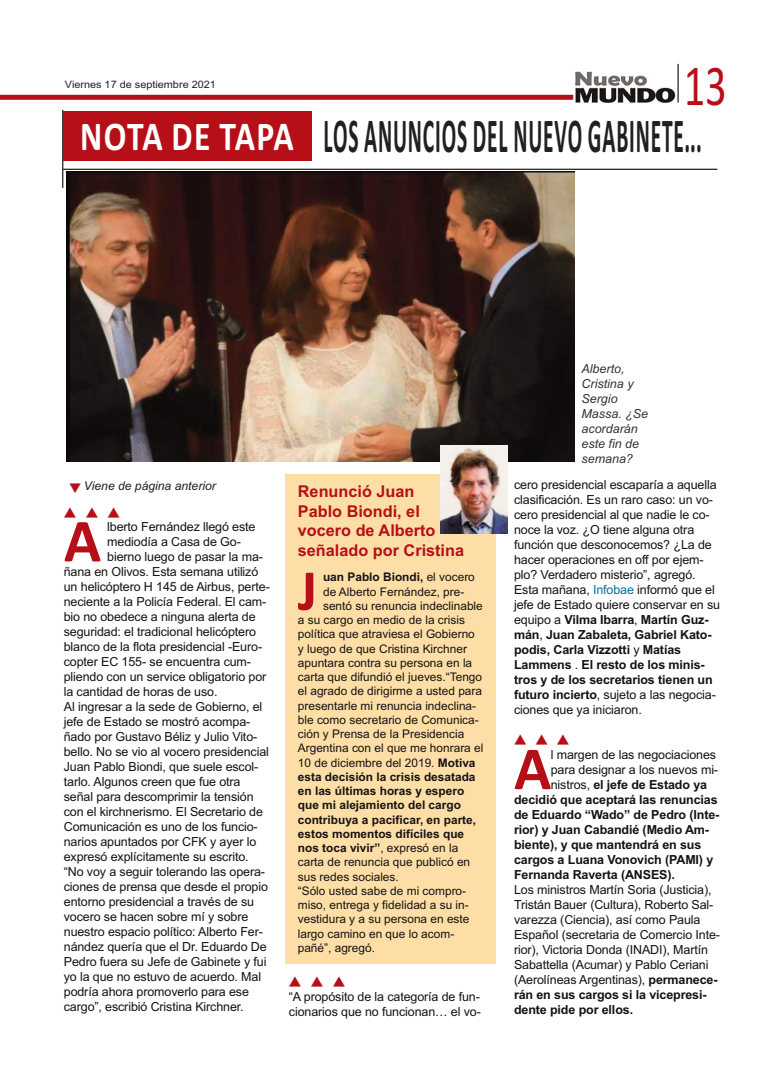
<style>
.page{position:relative;width:780px;height:1088px;background:#fff}
.page>*{position:absolute;margin:0;border:0;box-sizing:border-box;transform-origin:0 0}
.t1{font:700 61.62px "Calibri";color:#b70f17}
.t2{font:700 58.5px "Calibri";color:#b70f17}
.t3{font:58.25px "Calibri";color:#b70f17;scale:.73 1}
.t4{font:700 49px "Calibri";letter-spacing:.04em;color:#231f20;scale:.44 1}
.t5{font:700 16.25px/19.5px "Arial";color:#b70f17}
.t6{font:12.5px/15px "Arial";letter-spacing:-.01em;color:#161212}
.t7{font:700 12.5px "Arial";letter-spacing:-.01em;color:#161212}
.t8{font:italic 12.5px/15px "Arial";color:#363332}
.t9{font:12.5px "Zapf Dingbats IT Cby BT";color:#b70f17}
.t10{font:italic 12.12px "Arial";color:#231f20}
.t11{font:11.88px "Arial";color:#161212}
.t12{font:700 11.88px "Arial";color:#161212}
.t13{font:10.25px "Arial";color:#231f20;scale:1.06 1}
.s1{font-size:41.12px;color:#fff}
.s2{font-weight:400}
.s3{font-weight:700}
.s4{color:#076fa2}
</style>
<div class="page">
<div style="left:285px;top:474px;width:210px;height:489px;background:#fcdea6"></div>
<hr style="left:677px;top:64px;width:1px;height:39px;background:#231f20">
<hr style="left:62px;top:110px;width:1px;height:78px;background:#231f20">
<img style="left:575px;top:71px;width:101px;height:32px">
<div style="left:0;top:95px;width:573px;height:5px;background:#b70f17"></div>
<div style="left:63px;top:112px;width:248px;height:49px;background:#b70f17"></div>
<hr style="left:63px;top:169px;width:654px;height:1px;background:#231f20">
<img style="left:66px;top:172px;width:508px;height:290px">
<img style="left:440px;top:445px;width:67px;height:88px">
<p class="t13" style="left:65px;top:79px;width:144px">Viernes 17 de septiembre 2021</p>
<h3 class="t3" style="left:683px;top:50px;width:61px">13</h3>
<h3 class="t4" style="left:80px;top:107px;width:1413px"><span class="s1">NOTA DE TAPA</span> LOS ANUNCIOS DEL NUEVO GABINETE...</h3>
<p class="t10" style="left:84px;top:479px;width:133px">Viene de página anterior</p>
<p class="t9" style="left:64px;top:507px;width:58px">▲ ▲ ▲</p>
<h1 class="t1" style="left:64px;top:504px;width:39px">A</h1>
<p class="t6" style="left:107px;top:519px;width:150px">lberto Fernández llegó este</p>
<p class="t6" style="left:107px;top:534px;width:135px">mediodía a Casa de Go-</p>
<p class="t6" style="left:107px;top:549px;width:157px">bierno luego de pasar la ma-</p>
<p class="t6" style="left:64px;top:564px;width:196px">ñana en Olivos. Esta semana utilizó</p>
<p class="t6" style="left:64px;top:579px;width:207px">un helicóptero H 145 de Airbus, perte-</p>
<p class="t6" style="left:64px;top:594px;width:204px">neciente a la Policía Federal. El cam-</p>
<p class="t6" style="left:64px;top:609px;width:193px">bio no obedece a ninguna alerta de</p>
<p class="t6" style="left:64px;top:624px;width:194px">seguridad: el tradicional helicóptero</p>
<p class="t6" style="left:64px;top:639px;width:200px">blanco de la flota presidencial -Euro-</p>
<p class="t6" style="left:64px;top:654px;width:189px">copter EC 155- se encuentra cum-</p>
<p class="t6" style="left:64px;top:669px;width:204px">pliendo con un service obligatorio por</p>
<p class="t6" style="left:64px;top:684px;width:155px">la cantidad de horas de uso.</p>
<p class="t6" style="left:64px;top:699px;width:200px">Al ingresar a la sede de Gobierno, el</p>
<p class="t6" style="left:64px;top:714px;width:188px">jefe de Estado se mostró acompa-</p>
<p class="t6" style="left:64px;top:729px;width:195px">ñado por Gustavo Béliz y Julio Vito-</p>
<p class="t6" style="left:64px;top:744px;width:207px">bello. No se vio al vocero presidencial</p>
<p class="t6" style="left:64px;top:759px;width:196px">Juan Pablo Biondi, que suele escol-</p>
<p class="t6" style="left:64px;top:774px;width:178px">tarlo. Algunos creen que fue otra</p>
<p class="t6" style="left:64px;top:789px;width:191px">señal para descomprimir la tensión</p>
<p class="t6" style="left:64px;top:804px;width:201px">con el kirchnerismo. El Secretario de</p>
<p class="t6" style="left:64px;top:819px;width:195px">Comunicación es uno de los funcio-</p>
<p class="t6" style="left:64px;top:834px;width:194px">narios apuntados por CFK y ayer lo</p>
<p class="t6" style="left:64px;top:849px;width:186px">expresó explícitamente su escrito.</p>
<p class="t6" style="left:64px;top:864px;width:203px">“No voy a seguir tolerando las opera-</p>
<p class="t6" style="left:64px;top:879px;width:206px">ciones de prensa que desde el propio</p>
<p class="t6" style="left:64px;top:894px;width:192px">entorno presidencial a través de su</p>
<p class="t6" style="left:64px;top:909px;width:186px">vocero se hacen sobre mí y sobre</p>
<p class="t6" style="left:64px;top:924px;width:200px">nuestro espacio político: Alberto Fer-</p>
<p class="t6" style="left:64px;top:939px;width:204px">nández quería que el Dr. Eduardo De</p>
<p class="t6" style="left:64px;top:954px;width:204px">Pedro fuera su Jefe de Gabinete y fui</p>
<p class="t6" style="left:64px;top:969px;width:199px">yo la que no estuvo de acuerdo. Mal</p>
<p class="t6" style="left:64px;top:984px;width:187px">podría ahora promoverlo para ese</p>
<p class="t6" style="left:64px;top:999px;width:181px">cargo”, escribió Cristina Kirchner.</p>
<h3 class="t5" style="left:298px;top:482px;width:168px">Renunció Juan<br>Pablo Biondi, el vocero de Alberto señalado por Cristina</h3>
<h2 class="t2" style="left:298px;top:555px;width:21px">J</h2>
<p class="t12" style="left:323px;top:570px;width:153px">uan Pablo Biondi, <span class="s2">el vocero</span></p>
<p class="t11" style="left:323px;top:584px;width:143px">de Alberto Fernández, pre-</p>
<p class="t11" style="left:323px;top:599px;width:161px">sentó su renuncia indeclinable</p>
<p class="t11" style="left:298px;top:613px;width:168px">a su cargo en medio de la crisis</p>
<p class="t11" style="left:298px;top:627px;width:178px">política que atraviesa el Gobierno</p>
<p class="t11" style="left:298px;top:641px;width:170px">y luego de que Cristina Kirchner</p>
<p class="t11" style="left:298px;top:656px;width:176px">apuntara contra su persona en la</p>
<p class="t11" style="left:298px;top:670px;width:186px">carta que difundió el jueves.“Tengo</p>
<p class="t11" style="left:298px;top:684px;width:186px">el agrado de dirigirme a usted para</p>
<p class="t11" style="left:298px;top:698px;width:180px">presentarle mi renuncia indeclina-</p>
<p class="t11" style="left:298px;top:713px;width:182px">ble como secretario de Comunica-</p>
<p class="t11" style="left:298px;top:727px;width:168px">ción y Prensa de la Presidencia</p>
<p class="t11" style="left:298px;top:741px;width:187px">Argentina con el que me honrara el</p>
<p class="t11" style="left:298px;top:755px;width:179px">10 de diciembre del 2019. <span class="s3">Motiva</span></p>
<p class="t12" style="left:298px;top:770px;width:179px">esta decisión la crisis desatada</p>
<p class="t12" style="left:298px;top:784px;width:168px">en las últimas horas y espero</p>
<p class="t12" style="left:298px;top:798px;width:165px">que mi alejamiento del cargo</p>
<p class="t12" style="left:298px;top:812px;width:180px">contribuya a pacificar, en parte,</p>
<p class="t12" style="left:298px;top:827px;width:168px">estos momentos difíciles que</p>
<p class="t12" style="left:298px;top:841px;width:162px">nos toca vivir”<span class="s2">, expresó en la</span></p>
<p class="t11" style="left:298px;top:855px;width:174px">carta de renuncia que publicó en</p>
<p class="t11" style="left:298px;top:869px;width:102px">sus redes sociales.</p>
<p class="t11" style="left:298px;top:884px;width:170px">“Sólo usted sabe de mi compro-</p>
<p class="t11" style="left:298px;top:898px;width:172px">miso, entrega y fidelidad a su in-</p>
<p class="t11" style="left:298px;top:912px;width:173px">vestidura y a su persona en este</p>
<p class="t11" style="left:298px;top:926px;width:158px">largo camino en que lo acom-</p>
<p class="t11" style="left:298px;top:941px;width:79px">pañé”, agregó.</p>
<p class="t9" style="left:289px;top:977px;width:58px">▲ ▲ ▲</p>
<p class="t6" style="left:289px;top:989px;width:193px">“A propósito de la categoría de fun&shy;cionarios que no funcionan… el vo-</p>
<p class="t8" style="left:581px;top:361px;width:68px">Alberto,<br>Cristina y<br>Sergio<br>Massa. ¿Se acordarán este fin de semana?</p>
<p class="t6" style="left:514px;top:477px;width:208px">cero presidencial escaparía a aquella clasificación. Es un raro caso: un vo&shy;cero presidencial al que nadie le co&shy;noce la voz. ¿O tiene alguna otra función que desconocemos? ¿La de hacer operaciones en off por ejem&shy;plo? Verdadero misterio”, agregó.<br>Esta mañana, <span class="s4">Infobae</span> informó que el jefe de Estado quiere conservar en su equipo a <span class="s3">Vilma Ibarra</span>, <span class="s3">Martín Guz&shy;mán</span>, <span class="s3">Juan Zabaleta, Gabriel Kato&shy;podis, Carla Vizzotti</span> y <span class="s3">Matías Lammens</span> . <span class="s3">El resto de los minis&shy;tros y de los secretarios tienen un futuro incierto</span>, sujeto a las negocia&shy;ciones que ya iniciaron.</p>
<p class="t9" style="left:514px;top:735px;width:57px">▲ ▲ ▲</p>
<h1 class="t1" style="left:514px;top:732px;width:39px">A</h1>
<p class="t6" style="left:550px;top:747px;width:167px">l margen de las negociaciones</p>
<p class="t6" style="left:550px;top:762px;width:169px">para designar a los nuevos mi-</p>
<p class="t7" style="left:550px;top:777px;width:158px"><span class="s2">nistros,</span> el jefe de Estado ya</p>
<p class="t7" style="left:514px;top:792px;width:205px">decidió que aceptará las renuncias</p>
<p class="t7" style="left:514px;top:807px;width:207px">de Eduardo “Wado” de Pedro (Inte-</p>
<p class="t7" style="left:514px;top:822px;width:196px">rior) y Juan Cabandié (Medio Am-</p>
<p class="t7" style="left:514px;top:837px;width:189px">biente), y que mantendrá en sus</p>
<p class="t7" style="left:514px;top:852px;width:201px">cargos a Luana Vonovich (PAMI) y</p>
<p class="t7" style="left:514px;top:867px;width:162px">Fernanda Raverta (ANSES).</p>
<p class="t6" style="left:514px;top:882px;width:207px">Los ministros Martín Soria (Justicia), Tristán Bauer (Cultura), Roberto Sal&shy;varezza (Ciencia), así como Paula Español (secretaria de Comercio Inte&shy;rior), Victoria Donda (INADI), Martín Sabattella (Acumar) y Pablo Ceriani (Aerolíneas Argentinas), <span class="s3">permanece&shy;rán en sus cargos si la vicepresi&shy;dente pide por ellos.</span></p>
</div>
